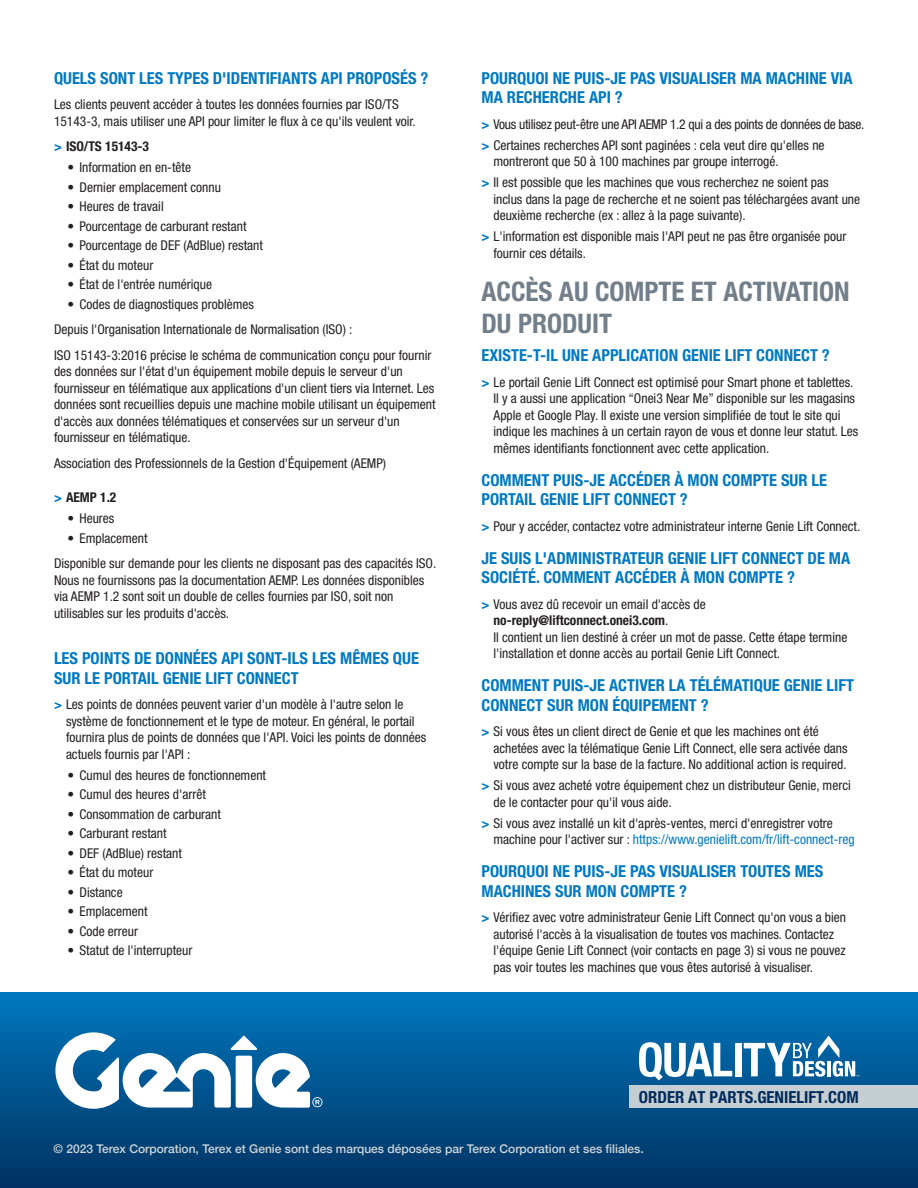
<style>
.page{position:relative;width:918px;height:1188px;background:#fff}
.page>*{position:absolute;margin:0;border:0;box-sizing:border-box;transform-origin:0 0}
.Sub_Headers{font:700 condensed 27px/31.5px "Helvetica Neue LT Std";color:#727f8a}
.t1{font:700 condensed 16.65px "Helvetica Neue LT Std";color:#002b5c}
.Question{font:700 condensed 16.5px/19.5px "Helvetica Neue LT Std";color:#0079c2}
.Answer{font:condensed 13.5px/16.5px "Helvetica Neue LT Std";color:#231f20}
.Answer-2{font:condensed 13.5px "Helvetica Neue LT Std";letter-spacing:-.02em;color:#231f20}
.Answer-3{font:700 condensed 13.5px "Helvetica Neue LT Std";color:#231f20}
.t2{font:500 12px "Helvetica Neue";color:#d0d4d8}
.s1{color:#0079c2}
.s2{font-weight:700;color:#0079c2}
.s3{font-weight:700}
</style>
<div class="page">
<div style="left:0;top:993px;width:918px;height:195px;background:linear-gradient(to bottom,#0077be,#003261)"></div>
<svg style="left:639px;top:1042px;width:93px;height:38px"></svg>
<div style="left:735px;top:1043px;width:6px;height:33px;background:#fff"></div>
<svg style="left:744px;top:1036px;width:115px;height:41px"></svg>
<div style="left:629px;top:1085px;width:289px;height:23px;background:#c5ced3"></div>
<svg style="left:55px;top:1032px;width:267px;height:77px"></svg>
<p class="Question" style="left:54px;top:68px;width:376px">QUELS SONT LES TYPES D'IDENTIFIANTS API PROPOSÉS ?</p>
<p class="Answer" style="left:54px;top:96px;width:363px">Les clients peuvent accéder à toutes les données fournies par ISO/TS<br>15143-3, mais utiliser une API pour limiter le flux à ce qu'ils veulent voir.</p>
<p class="Answer-3" style="left:54px;top:138px;width:97px"><span class="s1">&gt;</span> ISO/TS 15143-3</p>
<p class="Answer" style="left:68px;top:159px;width:125px">• Information en en-tête</p>
<p class="Answer" style="left:68px;top:179px;width:155px">• Dernier emplacement connu</p>
<p class="Answer" style="left:68px;top:198px;width:98px">• Heures de travail</p>
<p class="Answer" style="left:68px;top:218px;width:181px">• Pourcentage de carburant restant</p>
<p class="Answer" style="left:68px;top:237px;width:197px">• Pourcentage de DEF (AdBlue) restant</p>
<p class="Answer" style="left:68px;top:257px;width:87px">• État du moteur</p>
<p class="Answer" style="left:68px;top:276px;width:146px">• État de l'entrée numérique</p>
<p class="Answer" style="left:68px;top:296px;width:188px">• Codes de diagnostiques problèmes</p>
<p class="Answer" style="left:54px;top:321px;width:300px">Depuis l'Organisation Internationale de Normalisation (ISO) :</p>
<p class="Answer" style="left:54px;top:347px;width:383px">ISO 15143-3:2016 précise le schéma de communication conçu pour fournir des données sur l'état d'un équipement mobile depuis le serveur d'un fournisseur en télématique aux applications d'un client tiers via Internet. Les données sont recueillies depuis une machine mobile utilisant un équipement d'accès aux données télématiques et conservées sur un serveur d'un fournisseur en télématique.</p>
<p class="Answer" style="left:54px;top:455px;width:334px">Association des Professionnels de la Gestion d'Équipement (AEMP)</p>
<p class="Answer-3" style="left:54px;top:489px;width:64px"><span class="s1">&gt;</span> AEMP 1.2</p>
<p class="Answer" style="left:68px;top:510px;width:48px">• Heures</p>
<p class="Answer" style="left:68px;top:530px;width:82px">• Emplacement</p>
<p class="Answer" style="left:54px;top:555px;width:384px">Disponible sur demande pour les clients ne disposant pas des capacités ISO.<br>Nous ne fournissons pas la documentation AEMP. Les données disponibles via AEMP 1.2 sont soit un double de celles fournies par ISO, soit non utilisables sur les produits d'accès.</p>
<p class="Question" style="left:54px;top:648px;width:366px">LES POINTS DE DONNÉES API SONT-ILS LES MÊMES QUE<br>SUR LE PORTAIL GENIE LIFT CONNECT</p>
<p class="Answer" style="left:66px;top:696px;width:362px;text-indent:-12px"><span class="s2">&gt;</span> Les points de données peuvent varier d'un modèle à l'autre selon le système de fonctionnement et le type de moteur. En général, le portail fournira plus de points de données que l'API. Voici les points de données actuels fournis par l'API :</p>
<p class="Answer" style="left:68px;top:767px;width:200px">• Cumul des heures de fonctionnement</p>
<p class="Answer" style="left:68px;top:786px;width:140px">• Cumul des heures d'arrêt</p>
<p class="Answer" style="left:68px;top:806px;width:155px">• Consommation de carburant</p>
<p class="Answer" style="left:68px;top:825px;width:101px">• Carburant restant</p>
<p class="Answer" style="left:68px;top:845px;width:116px">• DEF (AdBlue) restant</p>
<p class="Answer" style="left:68px;top:864px;width:87px">• État du moteur</p>
<p class="Answer" style="left:68px;top:884px;width:57px">• Distance</p>
<p class="Answer" style="left:68px;top:903px;width:82px">• Emplacement</p>
<p class="Answer" style="left:68px;top:923px;width:72px">• Code erreur</p>
<p class="Answer" style="left:68px;top:942px;width:127px">• Statut de l'interrupteur</p>
<p class="Question" style="left:482px;top:68px;width:373px">POURQUOI NE PUIS-JE PAS VISUALISER MA MACHINE VIA<br>MA RECHERCHE API ?</p>
<p class="Answer-2" style="left:482px;top:116px;width:384px"><span class="s2">&gt;</span> Vous utilisez peut-être une API AEMP 1.2 qui a des points de données de base.</p>
<p class="Answer" style="left:494px;top:137px;width:333px;text-indent:-12px"><span class="s2">&gt;</span> Certaines recherches API sont paginées : cela veut dire qu'elles ne montreront que 50 à 100 machines par groupe interrogé.</p>
<p class="Answer" style="left:494px;top:174px;width:368px;text-indent:-12px"><span class="s2">&gt;</span> Il est possible que les machines que vous recherchez ne soient pas inclus dans la page de recherche et ne soient pas téléchargées avant une deuxième recherche (ex : allez à la page suivante).</p>
<p class="Answer" style="left:494px;top:228px;width:354px;text-indent:-12px"><span class="s2">&gt;</span> L'information est disponible mais l'API peut ne pas être organisée pour fournir ces détails.</p>
<p class="Sub_Headers" style="left:482px;top:276px;width:370px">ACCÈS AU COMPTE ET ACTIVATION<br>DU PRODUIT</p>
<p class="Question" style="left:482px;top:345px;width:350px">EXISTE-T-IL UNE APPLICATION GENIE LIFT CONNECT ?</p>
<p class="Answer" style="left:494px;top:374px;width:366px;text-indent:-12px"><span class="s2">&gt;</span> Le portail Genie Lift Connect est optimisé pour Smart phone et tablettes.<br>Il y a aussi une application “Onei3 Near Me” disponible sur les magasins Apple et Google Play. Il existe une version simplifiée de tout le site qui indique les machines à un certain rayon de vous et donne leur statut. Les mêmes identifiants fonctionnent avec cette application.</p>
<p class="Question" style="left:482px;top:470px;width:347px">COMMENT PUIS-JE ACCÉDER À MON COMPTE SUR LE<br>PORTAIL GENIE LIFT CONNECT ?</p>
<p class="Answer" style="left:482px;top:518px;width:380px"><span class="s2">&gt;</span> Pour y accéder, contactez votre administrateur interne Genie Lift Connect.</p>
<p class="Question" style="left:482px;top:548px;width:370px">JE SUIS L'ADMINISTRATEUR GENIE LIFT CONNECT DE MA<br>SOCIÉTÉ. COMMENT ACCÉDER À MON COMPTE ?</p>
<p class="Answer" style="left:494px;top:596px;width:355px;text-indent:-12px"><span class="s2">&gt;</span> Vous avez dû recevoir un email d'accès de <span class="s3">no-reply@liftconnect.onei3.com</span>.<br>Il contient un lien destiné à créer un mot de passe. Cette étape termine l'installation et donne accès au portail Genie Lift Connect.</p>
<p class="Question" style="left:482px;top:675px;width:374px">COMMENT PUIS-JE ACTIVER LA TÉLÉMATIQUE GENIE LIFT<br>CONNECT SUR MON ÉQUIPEMENT ?</p>
<p class="Answer" style="left:494px;top:723px;width:356px;text-indent:-12px"><span class="s2">&gt;</span> Si vous êtes un client direct de Genie et que les machines ont été achetées avec la télématique Genie Lift Connect, elle sera activée dans votre compte sur la base de la facture. No additional action is required.</p>
<p class="Answer" style="left:494px;top:777px;width:359px;text-indent:-12px"><span class="s2">&gt;</span> Si vous avez acheté votre équipement chez un distributeur Genie, merci de le contacter pour qu'il vous aide.</p>
<p class="Answer" style="left:494px;top:815px;width:363px;text-indent:-12px"><span class="s2">&gt;</span> Si vous avez installé un kit d'après-ventes, merci d'enregistrer votre machine pour l'activer sur : <span class="s1">https://www.genielift.com/fr/lift-connect-reg</span></p>
<p class="Question" style="left:482px;top:861px;width:343px">POURQUOI NE PUIS-JE PAS VISUALISER TOUTES MES<br>MACHINES SUR MON COMPTE ?</p>
<p class="Answer" style="left:494px;top:909px;width:354px;text-indent:-12px"><span class="s2">&gt;</span> Vérifiez avec votre administrateur Genie Lift Connect qu'on vous a bien autorisé l'accès à la visualisation de toutes vos machines. Contactez l'équipe Genie Lift Connect (voir contacts en page 3) si vous ne pouvez pas voir toutes les machines que vous êtes autorisé à visualiser.</p>
<p class="t1" style="left:639px;top:1087px;width:221px">ORDER AT PARTS.GENIELIFT.COM</p>
<p class="t2" style="left:54px;top:1139px;width:592px">© 2023 Terex Corporation, Terex et Genie sont des marques déposées par Terex Corporation et ses filiales.</p>
</div>
